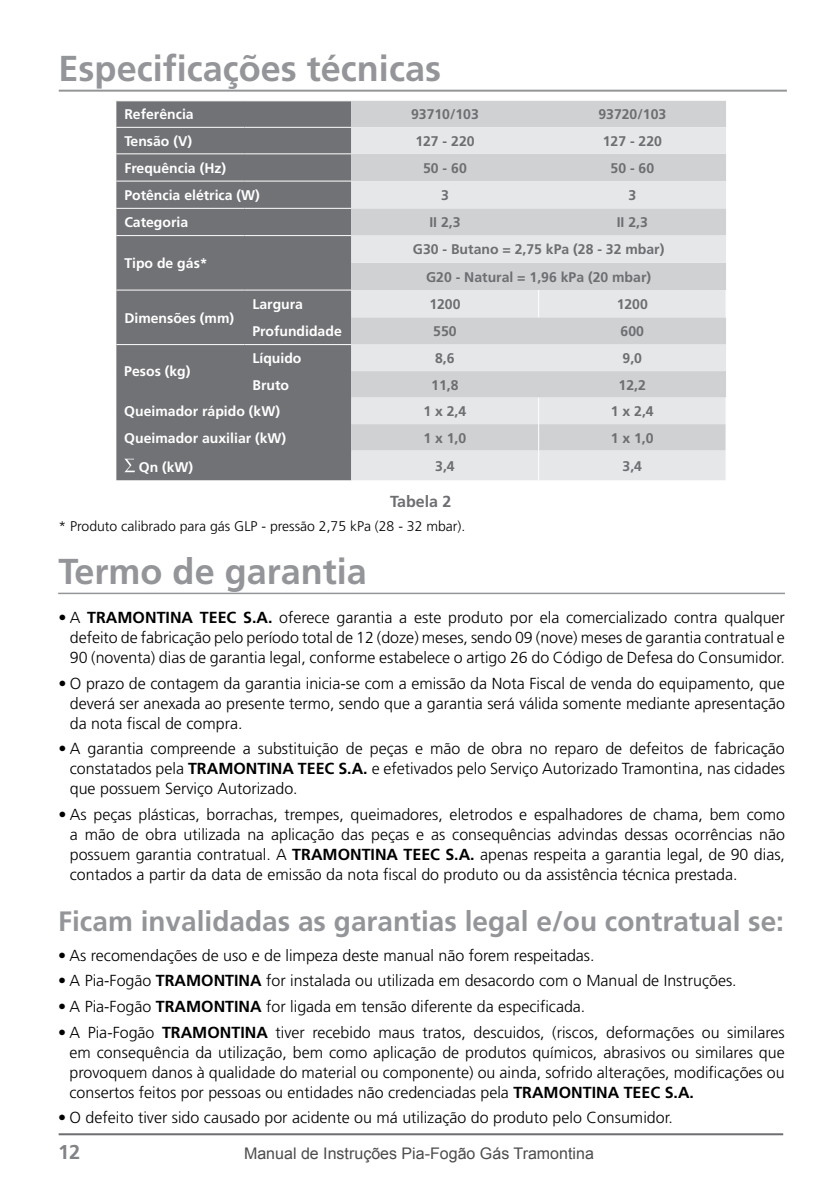
<style>
.page{position:relative;width:840px;height:1191px;background:#fff}
.page>*{position:absolute;margin:0;border:0;box-sizing:border-box;transform-origin:0 0}
.t1{font:700 36px "Frutiger";color:#939598}
.t2{font:700 28px "Frutiger";color:#939598}
.t3{font:700 20px "Frutiger";color:#818386}
.t4{font:300 16px/20px "Frutiger";color:#000;text-align:justify}
.t5{font:16px "Arial";color:#4d4d4f}
.t6{font:700 16px "Frutiger";color:#6d6e71}
.t7{font:700 14px "Frutiger";color:#fff}
.t8{font:700 14px/27.2px "Frutiger";color:#6d6e71;text-align:center}
.t9{font:300 14px "Frutiger";color:#000}
.s1{font-weight:700}
</style>
<div class="page">
<hr style="left:59px;top:1133px;width:723px;height:2px;background:#6d6e71">
<div style="left:116px;top:101px;width:235px;height:379px;background:#717275"></div>
<div style="left:351px;top:101px;width:374px;height:26px;background:#cfd1d2"></div>
<svg style="left:351px;top:127px;width:374px;height:353px;background:#dbddde"></svg>
<hr style="left:116px;top:344px;width:128px;height:1px;background:#fff">
<hr style="left:244px;top:344px;width:107px;height:1px;background:#fff">
<hr style="left:116px;top:290px;width:128px;height:1px;background:#fff">
<hr style="left:244px;top:290px;width:107px;height:1px;background:#fff">
<hr style="left:116px;top:235px;width:128px;height:1px;background:#fff">
<hr style="left:244px;top:235px;width:107px;height:1px;background:#fff">
<hr style="left:116px;top:153px;width:128px;height:1px;background:#fff">
<hr style="left:244px;top:153px;width:107px;height:1px;background:#fff">
<hr style="left:116px;top:208px;width:128px;height:1px;background:#fff">
<hr style="left:244px;top:208px;width:107px;height:1px;background:#fff">
<hr style="left:116px;top:181px;width:128px;height:1px;background:#fff">
<hr style="left:244px;top:181px;width:107px;height:1px;background:#fff">
<svg style="left:538px;top:290px;width:1px;height:27px"></svg>
<svg style="left:725px;top:290px;width:1px;height:27px"></svg>
<svg style="left:538px;top:397px;width:1px;height:53px"></svg>
<svg style="left:725px;top:397px;width:1px;height:53px"></svg>
<hr style="left:538px;top:450px;width:1px;height:30px;background:#fff">
<hr style="left:116px;top:127px;width:128px;height:1px;background:#fff">
<hr style="left:244px;top:127px;width:107px;height:1px;background:#fff">
<svg style="left:124px;top:458px;width:11px;height:14px"></svg>
<hr style="left:59px;top:90px;width:727px;height:2px;background:#939598">
<hr style="left:58px;top:592px;width:726px;height:2px;background:#939598">
<h1 class="t1" style="left:59px;top:48px;width:383px">Especificações técnicas</h1>
<p class="t7" style="left:124px;top:106px;width:71px">Referência</p>
<p class="t8" style="left:411px;top:101px;width:69px">93710/103</p>
<p class="t8" style="left:598px;top:101px;width:69px">93720/103</p>
<p class="t7" style="left:124px;top:133px;width:69px">Tensão (V)</p>
<p class="t8" style="left:415px;top:127px;width:61px">127 - 220</p>
<p class="t8" style="left:602px;top:127px;width:61px">127 - 220</p>
<p class="t7" style="left:124px;top:160px;width:103px">Frequência (Hz)</p>
<p class="t8" style="left:423px;top:154px;width:45px">50 - 60</p>
<p class="t8" style="left:610px;top:154px;width:45px">50 - 60</p>
<p class="t7" style="left:124px;top:187px;width:137px">Potência elétrica (W)</p>
<p class="t8" style="left:441px;top:182px;width:9px">3</p>
<p class="t8" style="left:628px;top:182px;width:9px">3</p>
<p class="t7" style="left:124px;top:214px;width:65px">Categoria</p>
<p class="t8" style="left:429px;top:209px;width:33px">II 2,3</p>
<p class="t8" style="left:616px;top:209px;width:33px">II 2,3</p>
<p class="t7" style="left:124px;top:255px;width:85px">Tipo de gás*</p>
<p class="t8" style="left:412px;top:236px;width:253px">G30 - Butano = 2,75 kPa (28 - 32 mbar)<br>G20 - Natural = 1,96 kPa (20 mbar)</p>
<p class="t7" style="left:124px;top:309px;width:111px">Dimensões (mm)</p>
<p class="t7" style="left:252px;top:296px;width:52px">Largura</p>
<p class="t8" style="left:429px;top:290px;width:33px">1200</p>
<p class="t8" style="left:616px;top:290px;width:33px">1200</p>
<p class="t7" style="left:252px;top:323px;width:91px">Profundidade</p>
<p class="t8" style="left:433px;top:318px;width:25px">550</p>
<p class="t8" style="left:620px;top:318px;width:25px">600</p>
<p class="t7" style="left:252px;top:350px;width:50px">Líquido</p>
<p class="t8" style="left:435px;top:345px;width:21px">8,6</p>
<p class="t8" style="left:622px;top:345px;width:21px">9,0</p>
<p class="t7" style="left:252px;top:376px;width:38px">Bruto</p>
<p class="t8" style="left:431px;top:371px;width:29px">11,8</p>
<p class="t8" style="left:618px;top:371px;width:29px">12,2</p>
<p class="t7" style="left:124px;top:403px;width:157px">Queimador rápido (kW)</p>
<p class="t8" style="left:423px;top:398px;width:44px">1 x 2,4</p>
<p class="t8" style="left:610px;top:398px;width:44px">1 x 2,4</p>
<p class="t7" style="left:124px;top:429px;width:163px">Queimador auxiliar (kW)</p>
<p class="t8" style="left:423px;top:424px;width:44px">1 x 1,0</p>
<p class="t8" style="left:610px;top:424px;width:44px">1 x 1,0</p>
<p class="t7" style="left:139px;top:459px;width:56px">Qn (kW)</p>
<p class="t8" style="left:435px;top:452px;width:21px">3,4</p>
<p class="t8" style="left:622px;top:452px;width:21px">3,4</p>
<p class="t7" style="left:124px;top:363px;width:68px">Pesos (kg)</p>
<p class="t6" style="left:390px;top:492px;width:63px">Tabela 2</p>
<p class="t9" style="left:58px;top:518px;width:408px">* Produto calibrado para gás GLP - pressão 2,75 kPa (28 - 32 mbar).</p>
<h1 class="t1" style="left:58px;top:550px;width:310px">Termo de garantia</h1>
<p class="t4" style="left:70px;top:608px;width:716px;text-indent:-11px">• A <span class="s1">TRAMONTINA TEEC S.A.</span> oferece garantia a este produto por ela comercializado contra qualquer defeito de fabricação pelo período total de 12 (doze) meses, sendo 09 (nove) meses de garantia contratual e 90 (noventa) dias de garantia legal, conforme estabelece o artigo 26 do Código de Defesa do Consumidor.</p>
<p class="t4" style="left:70px;top:673px;width:716px;text-indent:-11px">• O prazo de contagem da garantia inicia-se com a emissão da Nota Fiscal de venda do equipamento, que deverá ser anexada ao presente termo, sendo que a garantia será válida somente mediante apresentação da nota fiscal de compra.</p>
<p class="t4" style="left:70px;top:739px;width:716px;text-indent:-11px">• A garantia compreende a substituição de peças e mão de obra no reparo de defeitos de fabricação constatados pela <span class="s1">TRAMONTINA TEEC S.A.</span> e efetivados pelo Serviço Autorizado Tramontina, nas cidades que possuem Serviço Autorizado.</p>
<p class="t4" style="left:70px;top:805px;width:716px;text-indent:-11px">• As peças plásticas, borrachas, trempes, queimadores, eletrodos e espalhadores de chama, bem como a mão de obra utilizada na aplicação das peças e as consequências advindas dessas ocorrências não possuem garantia contratual. A <span class="s1">TRAMONTINA TEEC S.A.</span> apenas respeita a garantia legal, de 90 dias, contados a partir da data de emissão da nota fiscal do produto ou da assistência técnica prestada.</p>
<h2 class="t2" style="left:58px;top:905px;width:727px">Ficam invalidadas as garantias legal e/ou contratual se:</h2>
<p class="t4" style="left:58px;top:945px;width:537px">• As recomendações de uso e de limpeza deste manual não forem respeitadas.</p>
<p class="t4" style="left:58px;top:971px;width:679px">• A Pia-Fogão <span class="s1">TRAMONTINA</span> for instalada ou utilizada em desacordo com o Manual de Instruções.</p>
<p class="t4" style="left:58px;top:996px;width:528px">• A Pia-Fogão <span class="s1">TRAMONTINA</span> for ligada em tensão diferente da especificada.</p>
<p class="t4" style="left:69px;top:1022px;width:716px;text-indent:-11px">• A Pia-Fogão <span class="s1">TRAMONTINA</span> tiver recebido maus tratos, descuidos, (riscos, deformações ou similares em consequência da utilização, bem como aplicação de produtos químicos, abrasivos ou similares que provoquem danos à qualidade do material ou componente) ou ainda, sofrido alterações, modificações ou consertos feitos por pessoas ou entidades não credenciadas pela <span class="s1">TRAMONTINA TEEC S.A.</span></p>
<p class="t4" style="left:58px;top:1108px;width:616px">• O defeito tiver sido causado por acidente ou má utilização do produto pelo Consumidor.</p>
<p class="t3" style="left:58px;top:1140px;width:24px">12</p>
<p class="t5" style="left:244px;top:1143px;width:351px">Manual de Instruções Pia-Fogão Gás Tramontina</p>
</div>
